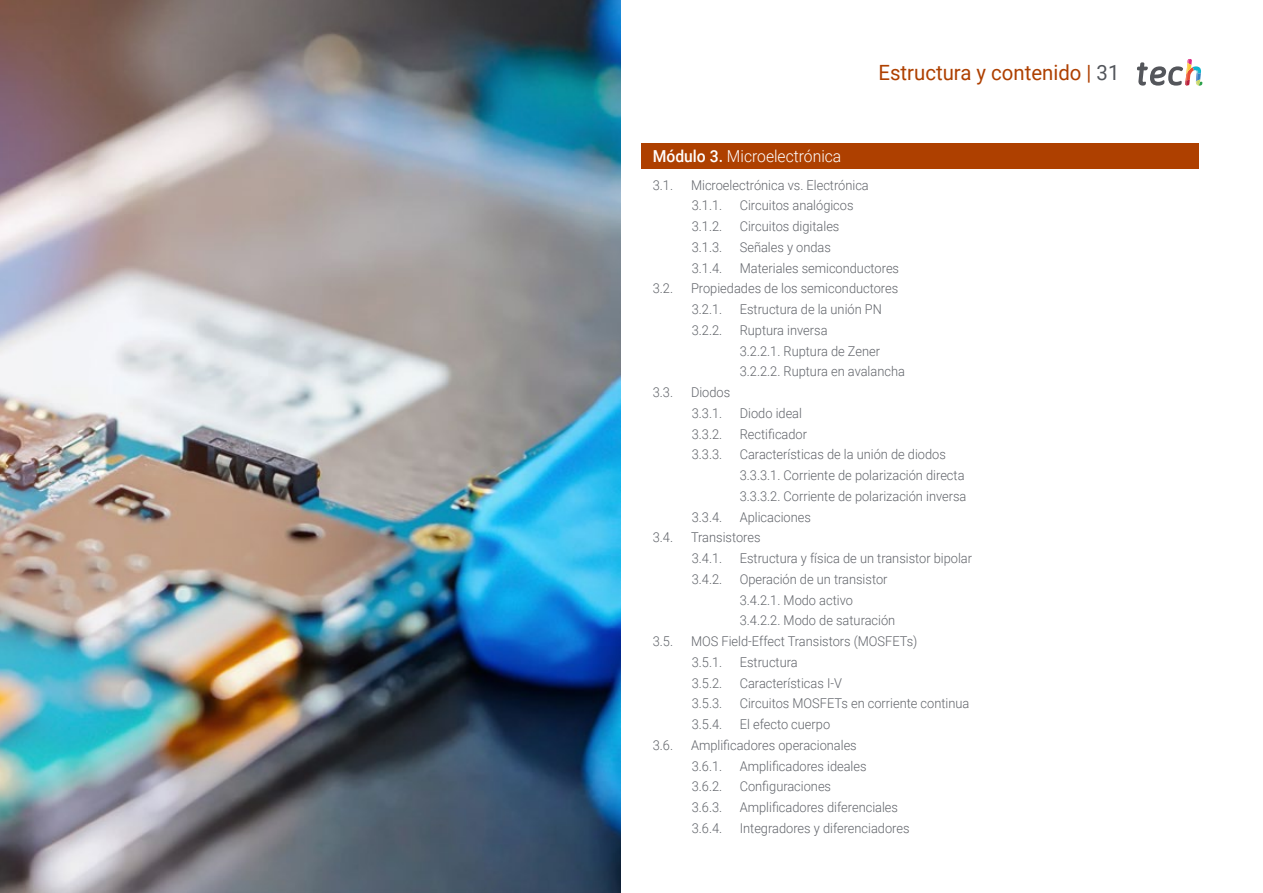
<style>
.page{position:relative;width:1263px;height:893px;background:#fff}
.page>*{position:absolute;margin:0;border:0;box-sizing:border-box;transform-origin:0 0}
.t1{font:21px "Roboto";color:#ae4000}
.t2{font:300 16.5px "Roboto";color:#fff;scale:.95 1}
.t3{font:300 13.5px/20.7px "Roboto";color:#61646a;scale:.95 1}
.s1{color:#52555b}
.s2{font-weight:500}
</style>
<div class="page">
<div style="left:642px;top:144px;width:557px;height:25px;background:#ae4000"></div>
<svg style="left:1137px;top:59px;width:65px;height:27px"></svg>
<img style="left:0;top:0;width:621px;height:893px">
<h1 class="t1" style="left:878px;top:57px;width:242px">Estructura y contenido | <span class="s1">31</span></h1>
<p class="t2" style="left:653px;top:145px;width:200px"><span class="s2">Módulo 3.</span> Microelectrónica</p>
<p class="t3" style="left:653px;top:174px;width:23px">3.1.</p>
<p class="t3" style="left:691px;top:174px;width:189px">Microelectrónica vs. Electrónica<br>3.1.1.</p>
<p class="t3" style="left:740px;top:195px;width:121px">Circuitos analógicos</p>
<p class="t3" style="left:692px;top:215px;width:34px">3.1.2.</p>
<p class="t3" style="left:740px;top:215px;width:106px">Circuitos digitales</p>
<p class="t3" style="left:692px;top:236px;width:34px">3.1.3.</p>
<p class="t3" style="left:740px;top:236px;width:97px">Señales y ondas</p>
<p class="t3" style="left:692px;top:257px;width:34px">3.1.4.</p>
<p class="t3" style="left:740px;top:257px;width:169px">Materiales semiconductores</p>
<p class="t3" style="left:653px;top:278px;width:23px">3.2.</p>
<p class="t3" style="left:691px;top:278px;width:220px">Propiedades de los semiconductores<br>3.2.1.</p>
<p class="t3" style="left:740px;top:298px;width:151px">Estructura de la unión PN</p>
<p class="t3" style="left:692px;top:319px;width:34px">3.2.2.</p>
<p class="t3" style="left:740px;top:319px;width:175px">Ruptura inversa<br>3.2.2.1. Ruptura de Zener<br>3.2.2.2. Ruptura en avalancha</p>
<p class="t3" style="left:653px;top:381px;width:23px">3.3.</p>
<p class="t3" style="left:691px;top:381px;width:43px">Diodos<br>3.3.1.</p>
<p class="t3" style="left:740px;top:402px;width:67px">Diodo ideal</p>
<p class="t3" style="left:692px;top:423px;width:34px">3.3.2.</p>
<p class="t3" style="left:740px;top:423px;width:72px">Rectificador</p>
<p class="t3" style="left:692px;top:444px;width:34px">3.3.3.</p>
<p class="t3" style="left:740px;top:444px;width:240px">Características de la unión de diodos<br>3.3.3.1. Corriente de polarización directa<br>3.3.3.2. Corriente de polarización inversa</p>
<p class="t3" style="left:692px;top:506px;width:34px">3.3.4.</p>
<p class="t3" style="left:740px;top:506px;width:76px">Aplicaciones</p>
<p class="t3" style="left:653px;top:527px;width:23px">3.4.</p>
<p class="t3" style="left:691px;top:527px;width:75px">Transistores<br>3.4.1.</p>
<p class="t3" style="left:740px;top:547px;width:246px">Estructura y física de un transistor bipolar</p>
<p class="t3" style="left:692px;top:568px;width:34px">3.4.2.</p>
<p class="t3" style="left:740px;top:568px;width:165px">Operación de un transistor<br>3.4.2.1. Modo activo<br>3.4.2.2. Modo de saturación</p>
<p class="t3" style="left:653px;top:630px;width:23px">3.5.</p>
<p class="t3" style="left:691px;top:630px;width:240px">MOS Field-Effect Transistors (MOSFETs)<br>3.5.1.</p>
<p class="t3" style="left:740px;top:651px;width:63px">Estructura</p>
<p class="t3" style="left:692px;top:672px;width:34px">3.5.2.</p>
<p class="t3" style="left:740px;top:672px;width:109px">Características I-V</p>
<p class="t3" style="left:692px;top:693px;width:34px">3.5.3.</p>
<p class="t3" style="left:740px;top:693px;width:243px">Circuitos MOSFETs en corriente continua</p>
<p class="t3" style="left:692px;top:713px;width:34px">3.5.4.</p>
<p class="t3" style="left:740px;top:713px;width:97px">El efecto cuerpo</p>
<p class="t3" style="left:653px;top:734px;width:23px">3.6.</p>
<p class="t3" style="left:691px;top:734px;width:176px">Amplificadores operacionales<br>3.6.1.</p>
<p class="t3" style="left:740px;top:755px;width:135px">Amplificadores ideales</p>
<p class="t3" style="left:692px;top:776px;width:34px">3.6.2.</p>
<p class="t3" style="left:740px;top:776px;width:98px">Configuraciones</p>
<p class="t3" style="left:692px;top:796px;width:34px">3.6.3.</p>
<p class="t3" style="left:740px;top:796px;width:168px">Amplificadores diferenciales</p>
<p class="t3" style="left:692px;top:817px;width:34px">3.6.4.</p>
<p class="t3" style="left:740px;top:817px;width:180px">Integradores y diferenciadores</p>
</div>
